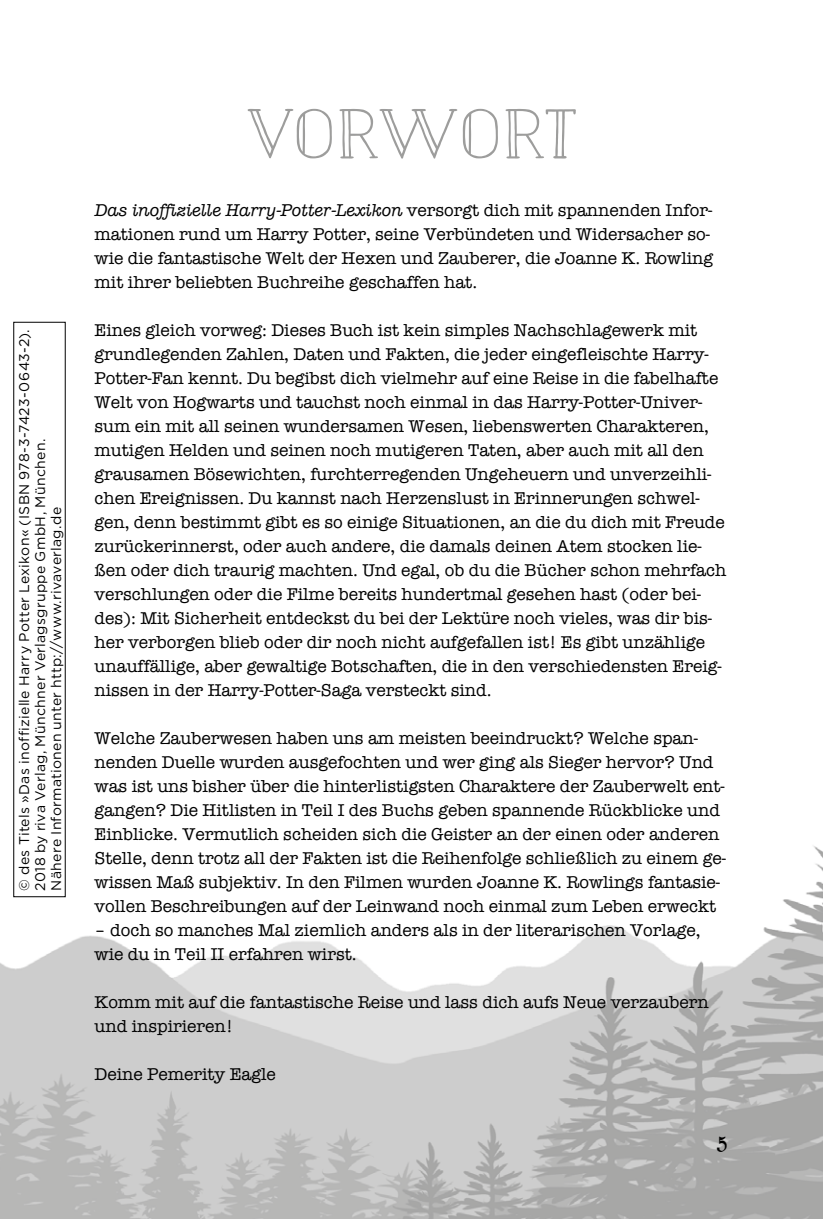
<style>
.page{position:relative;width:823px;height:1219px;background:#fff}
.page>*{position:absolute;margin:0;border:0;box-sizing:border-box;transform-origin:0 0}
.Überschrift_2{font:700 65.8px "Naive Inline";letter-spacing:-.075em;color:#9d9d9c}
.t1{font:24px "Augusta";color:#000}
.t2{font:500 17.6px/24px "American Typewriter";color:#000}
.t3{font:14px/16px "Gotham";letter-spacing:.02em;color:#000}
.s1{font-style:italic}
</style>
<div class="page">
<img style="left:0;top:846px;width:822px;height:373px">
<div style="left:14px;top:322px;width:51px;height:575px;background:#fff"></div>
<p class="t3" style="left:16px;top:890px;width:563px;rotate:-90deg">© des Titels »Das inoffizielle Harry Potter Lexikon« (ISBN 978-3-7423-0643-2).<br>2018 by riva Verlag, Münchner Verlagsgruppe GmbH, München.<br>Nähere Informationen unter http://www.rivaverlag.de</p>
<p class="Überschrift_2" style="left:243px;top:94px;width:337px">VORWORT</p>
<p class="t2" style="left:94px;top:198px;width:619px"><span class="s1">Das inoffizielle Harry-Potter-Lexikon</span> versorgt dich mit spannenden Infor&shy;mationen rund um Harry Potter, seine Verbündeten und Widersacher so&shy;wie die fantastische Welt der Hexen und Zauberer, die Joanne K. Rowling mit ihrer beliebten Buchreihe geschaffen hat.</p>
<p class="t2" style="left:94px;top:318px;width:633px">Eines gleich vorweg: Dieses Buch ist kein simples Nachschlagewerk mit grundlegenden Zahlen, Daten und Fakten, die jeder eingefleischte Harry-Potter-Fan kennt. Du begibst dich vielmehr auf eine Reise in die fabelhafte Welt von Hogwarts und tauchst noch einmal in das Harry-Potter-Univer&shy;sum ein mit all seinen wundersamen Wesen, liebenswerten Charakteren, mutigen Helden und seinen noch mutigeren Taten, aber auch mit all den grausamen Bösewichten, furchterregenden Ungeheuern und unverzeihli&shy;chen Ereignissen. Du kannst nach Herzenslust in Erinnerungen schwel&shy;gen, denn bestimmt gibt es so einige Situationen, an die du dich mit Freude zurückerinnerst, oder auch andere, die damals deinen Atem stocken lie&shy;ßen oder dich traurig machten. Und egal, ob du die Bücher schon mehrfach verschlungen oder die Filme bereits hundertmal gesehen hast (oder bei&shy;des): Mit Sicherheit entdeckst du bei der Lektüre noch vieles, was dir bis&shy;her verborgen blieb oder dir noch nicht aufgefallen ist! Es gibt unzählige unauffällige, aber gewaltige Botschaften, die in den verschiedensten Ereig&shy;nissen in der Harry-Potter-Saga versteckt sind.</p>
<p class="t2" style="left:94px;top:726px;width:632px">Welche Zauberwesen haben uns am meisten beeindruckt? Welche span&shy;nenden Duelle wurden ausgefochten und wer ging als Sieger hervor? Und was ist uns bisher über die hinterlistigsten Charaktere der Zauberwelt ent&shy;gangen? Die Hitlisten in Teil I des Buchs geben spannende Rückblicke und Einblicke. Vermutlich scheiden sich die Geister an der einen oder anderen Stelle, denn trotz all der Fakten ist die Reihenfolge schließlich zu einem ge&shy;wissen Maß subjektiv. In den Filmen wurden Joanne K. Rowlings fantasie&shy;vollen Beschreibungen auf der Leinwand noch einmal zum Leben erweckt</p>
<p class="t2" style="left:94px;top:918px;width:607px">– doch so manches Mal ziemlich anders als in der literarischen Vorlage, wie du in Teil II erfahren wirst.</p>
<p class="t2" style="left:94px;top:990px;width:615px">Komm mit auf die fantastische Reise und lass dich aufs Neue verzaubern und inspirieren!</p>
<p class="t2" style="left:94px;top:1062px;width:183px">Deine Pemerity Eagle</p>
<p class="t1" style="left:716px;top:1130px;width:12px">5</p>
</div>
